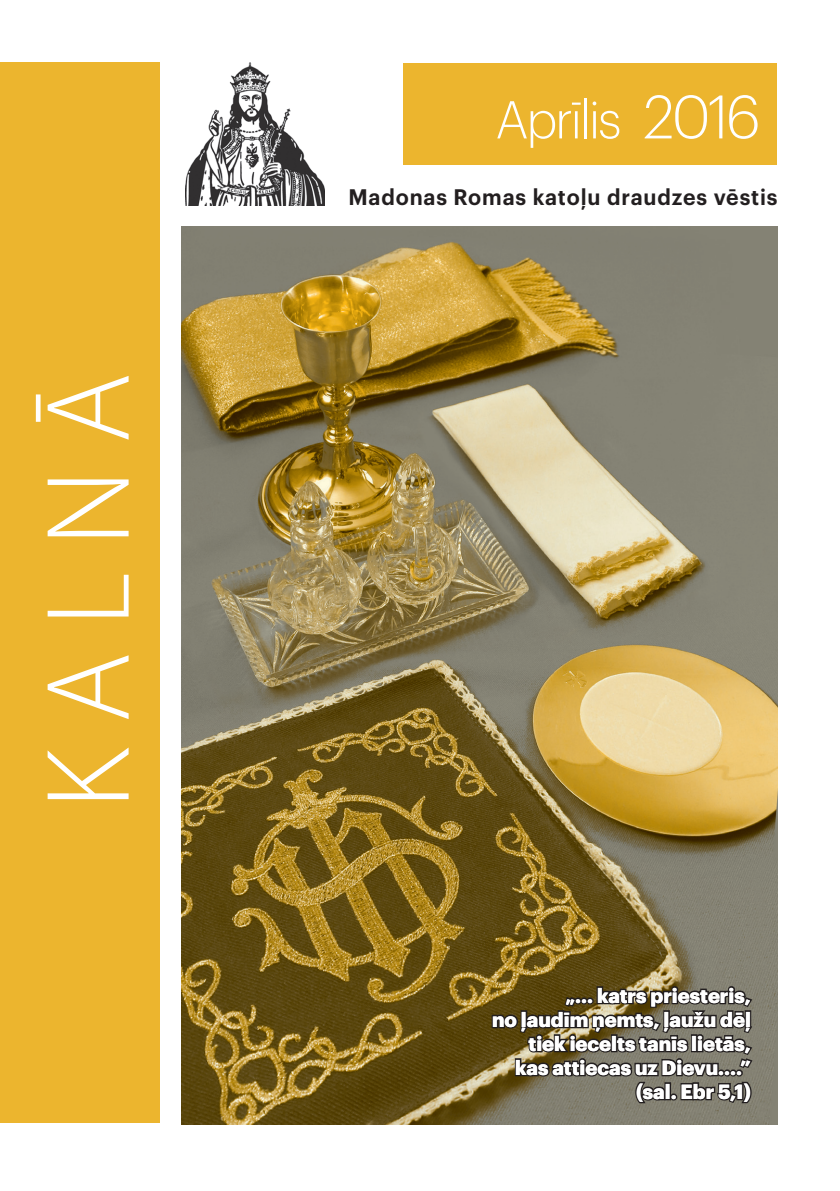
<style>
.page{position:relative;width:840px;height:1191px;background:#fff}
.page>*{position:absolute;margin:0;border:0;box-sizing:border-box;transform-origin:0 0}
.t1{font:300 120px "Myriad Pro";color:#fff}
.t2{font:300 52px "Graphik";letter-spacing:-.04em;color:#fff}
.t3{font:600 22px "Graphik";letter-spacing:.04em;color:#231f20}
.t4{font:700 20px/24px "Graphik";color:#fff;text-align:right;scale:.9 1}
.s1{font-size:60px}
</style>
<div class="page">
<img style="left:181px;top:227px;width:596px;height:897px">
<div style="left:0;top:62px;width:159px;height:1061px;background:#ecb52e"></div>
<div style="left:402px;top:63px;width:374px;height:102px;background:#ecb52e"></div>
<img style="left:185px;top:62px;width:140px;height:144px">
<svg style="left:490px;top:984px;width:264px;height:122px;background:#574f3c"></svg>
<h1 class="t1" style="left:16px;top:809px;width:437px;rotate:-90deg">K A L N Ā</h1>
<h2 class="t2" style="left:495px;top:82px;width:266px">Aprīlis <span class="s1">2016</span></h2>
<p class="t3" style="left:348px;top:180px;width:430px">Madonas Romas katoļu draudzes vēstis</p>
<p class="t4" style="left:492px;top:981px;width:289px">„... katrs priesteris,<br>no ļaudīm ņemts, ļaužu dēļ tiek iecelts tanīs lietās, kas attiecas uz Dievu....” (sal. Ebr 5,1)</p>
</div>
